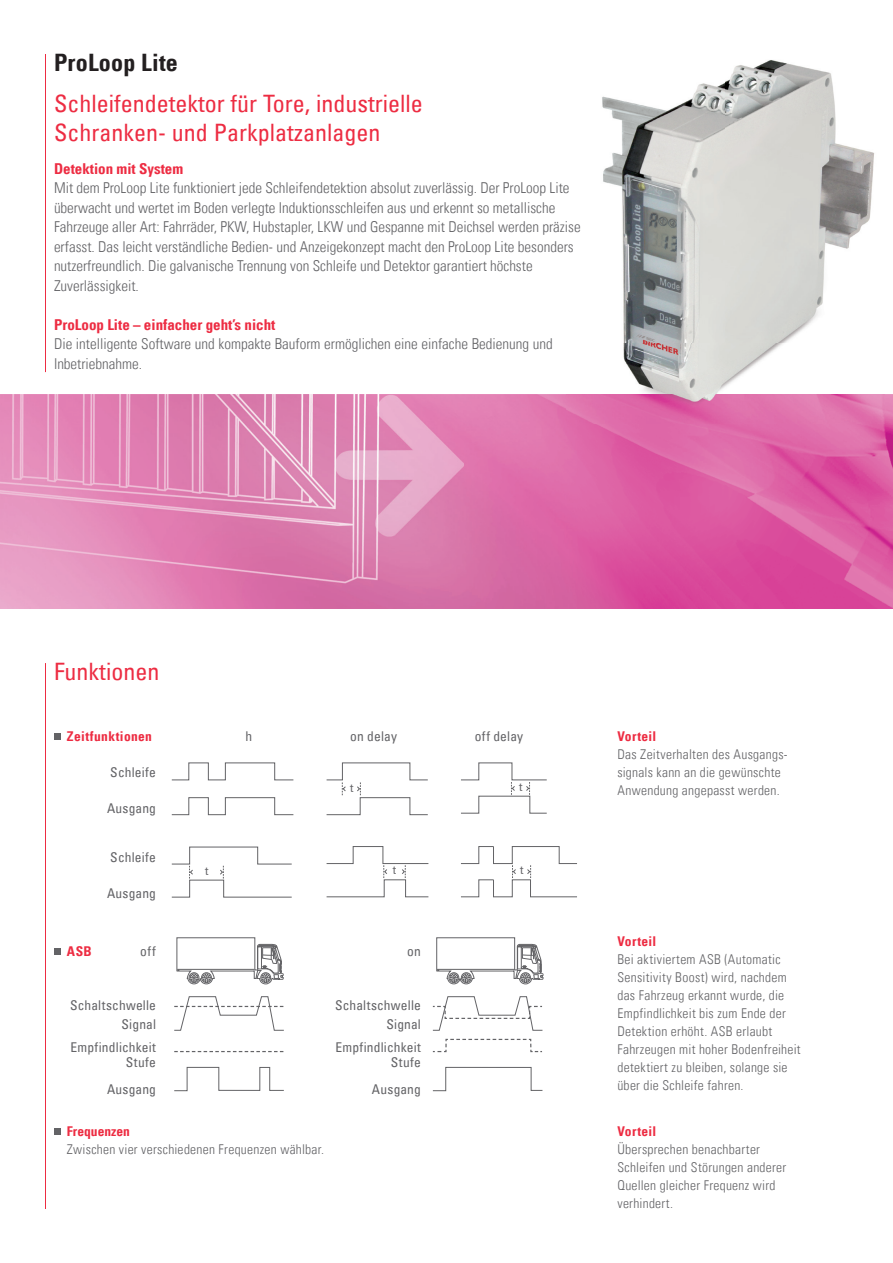
<style>
.page{position:relative;width:893px;height:1263px;background:#fff}
.page>*{position:absolute;margin:0;border:0;box-sizing:border-box;transform-origin:0 0}
.t1{font:condensed 24px/28.8px "Univers Com 57";color:#ed2c42}
.t2{font:24px "Univers Com 67 Bold Cond";letter-spacing:.01em;color:#231f20}
.t3{font:15px/19.5px "Univers Com 47 Light Cond";color:#636366}
.t4{font:15px "Univers Com 67 Bold Cond";color:#ed2c42}
.t5{font:13.5px/18px "Univers Com 47 Light Cond";letter-spacing:.02em;color:#636366}
.t6{font:condensed 13.5px/19.5px "Univers Com 57";letter-spacing:.015em;color:#636366;text-align:right}
.t7{font:13.5px "Univers Com 67 Bold Cond";letter-spacing:.025em;color:#ed2c42}
.t8{font:13.5px "Univers Com 67 Bold Cond";color:#ed2c42}
.t9{font:condensed 12px "Univers Com 57";color:#636366}
</style>
<div class="page">
<img style="left:0;top:394px;width:893px;height:215px">
<hr style="left:45px;top:54px;width:1px;height:318px;background:#ed2c42">
<hr style="left:45px;top:663px;width:1px;height:546px;background:#ed2c42">
<img style="left:567px;top:60px;width:318px;height:363px">
<svg style="left:54px;top:1128px;width:6px;height:6px"></svg>
<svg style="left:54px;top:733px;width:6px;height:6px"></svg>
<svg style="left:54px;top:948px;width:6px;height:6px"></svg>
<svg style="left:171px;top:762px;width:123px;height:18px"></svg>
<svg style="left:171px;top:797px;width:123px;height:18px"></svg>
<svg style="left:174px;top:1066px;width:110px;height:25px"></svg>
<svg style="left:432px;top:1066px;width:111px;height:25px"></svg>
<svg style="left:177px;top:937px;width:107px;height:47px"></svg>
<div style="left:261px;top:972px;width:10px;height:11px;border:1px solid #636366;border-radius:50%"></div>
<svg style="left:436px;top:937px;width:107px;height:47px"></svg>
<div style="left:520px;top:972px;width:11px;height:11px;border:1px solid #636366;border-radius:50%"></div>
<svg style="left:326px;top:762px;width:102px;height:53px"></svg>
<svg style="left:461px;top:762px;width:86px;height:52px"></svg>
<svg style="left:461px;top:846px;width:116px;height:51px"></svg>
<svg style="left:326px;top:846px;width:103px;height:51px"></svg>
<svg style="left:171px;top:846px;width:121px;height:52px"></svg>
<svg style="left:174px;top:1051px;width:109px;height:1px"></svg>
<svg style="left:432px;top:1038px;width:110px;height:15px"></svg>
<svg style="left:174px;top:996px;width:110px;height:35px"></svg>
<svg style="left:432px;top:996px;width:111px;height:35px"></svg>
<h1 class="t2" style="left:54px;top:48px;width:125px">ProLoop Lite</h1>
<h1 class="t1" style="left:54px;top:89px;width:370px">Schleifendetektor für Tore, industrielle<br>Schranken- und Parkplatzanlagen</h1>
<p class="t4" style="left:54px;top:159px;width:131px">Detektion mit System</p>
<p class="t3" style="left:54px;top:178px;width:528px">Mit dem ProLoop Lite funktioniert jede Schleifendetektion absolut zuverlässig. Der ProLoop Lite überwacht und wertet im Boden verlegte Induktionsschleifen aus und erkennt so metallische Fahrzeuge aller Art: Fahrräder, PKW, Hubstapler, LKW und Gespanne mit Deichsel werden präzise erfasst. Das leicht verständliche Bedien- und Anzeigekonzept macht den ProLoop Lite besonders nutzerfreundlich. Die galvanische Trennung von Schleife und Detektor garantiert höchste Zuverlässigkeit.</p>
<p class="t4" style="left:54px;top:315px;width:223px">ProLoop Lite – einfacher geht’s nicht</p>
<p class="t3" style="left:54px;top:334px;width:500px">Die intelligente Software und kompakte Bauform ermöglichen eine einfache Bedienung und<br>Inbetriebnahme.</p>
<h1 class="t1" style="left:54px;top:657px;width:107px">Funktionen</h1>
<p class="t7" style="left:67px;top:728px;width:86px">Zeitfunktionen</p>
<p class="t6" style="left:110px;top:762px;width:47px">Schleife</p>
<p class="t6" style="left:107px;top:798px;width:51px">Ausgang</p>
<p class="t6" style="left:110px;top:848px;width:47px">Schleife</p>
<p class="t6" style="left:107px;top:884px;width:51px">Ausgang</p>
<p class="t7" style="left:67px;top:943px;width:26px">ASB</p>
<p class="t6" style="left:140px;top:941px;width:17px">off</p>
<p class="t6" style="left:70px;top:995px;width:87px">Schaltschwelle<br>Signal</p>
<p class="t6" style="left:70px;top:1039px;width:87px;line-height:15px">Empfindlichkeit<br>Stufe</p>
<p class="t6" style="left:107px;top:1079px;width:51px">Ausgang</p>
<p class="t6" style="left:246px;top:726px;width:8px">h</p>
<p class="t6" style="left:350px;top:726px;width:48px">on delay</p>
<p class="t6" style="left:475px;top:726px;width:50px">off delay</p>
<p class="t9" style="left:350px;top:780px;width:5px">t</p>
<p class="t9" style="left:519px;top:779px;width:5px">t</p>
<p class="t9" style="left:205px;top:863px;width:5px">t</p>
<p class="t9" style="left:393px;top:862px;width:5px">t</p>
<p class="t9" style="left:520px;top:862px;width:5px">t</p>
<p class="t6" style="left:407px;top:941px;width:15px">on</p>
<p class="t6" style="left:335px;top:995px;width:87px">Schaltschwelle<br>Signal</p>
<p class="t6" style="left:335px;top:1039px;width:87px;line-height:15px">Empfindlichkeit<br>Stufe</p>
<p class="t6" style="left:372px;top:1079px;width:51px">Ausgang</p>
<p class="t8" style="left:67px;top:1123px;width:64px">Frequenzen</p>
<p class="t5" style="left:67px;top:1140px;width:259px">Zwischen vier verschiedenen Frequenzen wählbar.</p>
<p class="t7" style="left:617px;top:728px;width:40px">Vorteil</p>
<p class="t5" style="left:617px;top:745px;width:172px">Das Zeitverhalten des Ausgangs&shy;signals kann an die gewünschte<br>Anwendung angepasst werden.</p>
<p class="t7" style="left:617px;top:932px;width:40px">Vorteil</p>
<p class="t5" style="left:617px;top:950px;width:185px">Bei aktiviertem ASB (Automatic<br>Sensitivity Boost) wird, nachdem das Fahrzeug erkannt wurde, die<br>Empfindlichkeit bis zum Ende der<br>Detektion erhöht. ASB erlaubt<br>Fahrzeugen mit hoher Bodenfreiheit detektiert zu bleiben, solange sie über die Schleife fahren.</p>
<p class="t7" style="left:617px;top:1123px;width:40px">Vorteil</p>
<p class="t5" style="left:617px;top:1140px;width:170px">Übersprechen benachbarter<br>Schleifen und Störungen anderer<br>Quellen gleicher Frequenz wird verhindert.</p>
</div>
